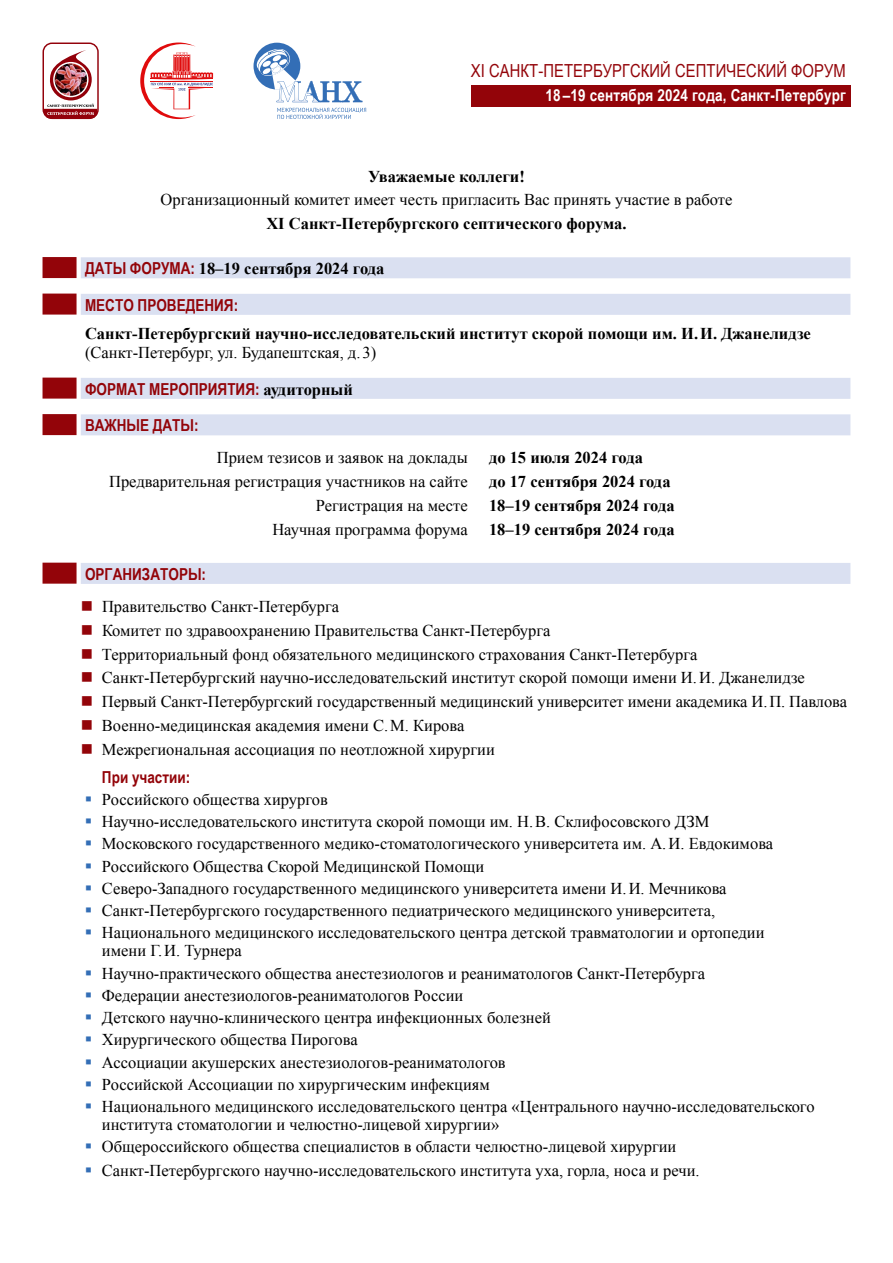
<style>
.page{position:relative;width:893px;height:1263px;background:#fff}
.page>*{position:absolute;margin:0;border:0;box-sizing:border-box;transform-origin:0 0}
.t1{font:18px "Arial Narrow";letter-spacing:.005em;color:#930409}
.t2{font:16.5px/22.2px "Times New Roman";color:#000}
.t3{font:700 16.5px "Times New Roman";color:#000}
.t4{font:700 16.5px "Arial Narrow";color:#930409}
.t5{font:700 16.5px "Arial Narrow";letter-spacing:.01em;color:#fff}
.s1{font-family:"Arial Narrow";color:#930409}
.s2{font-family:"Times New Roman";color:#000}
</style>
<div class="page">
<div style="left:471px;top:85px;width:379px;height:22px;background:#930409"></div>
<svg style="left:140px;top:43px;width:73px;height:76px"></svg>
<img style="left:276px;top:102px;width:51px;height:6px">
<svg style="left:255px;top:45px;width:107px;height:57px"></svg>
<svg style="left:277px;top:108px;width:89px;height:11px"></svg>
<div style="left:43px;top:43px;width:56px;height:76px;border:1px solid #93000a;border-radius:9px"></div>
<img style="left:44px;top:50px;width:53px;height:68px">
<div style="left:81px;top:257px;width:769px;height:21px;background:#dae0f1"></div>
<div style="left:43px;top:257px;width:34px;height:21px;background:#930409"></div>
<div style="left:81px;top:294px;width:769px;height:21px;background:#dae0f1"></div>
<div style="left:43px;top:294px;width:34px;height:21px;background:#930409"></div>
<div style="left:81px;top:378px;width:769px;height:21px;background:#dae0f1"></div>
<div style="left:43px;top:378px;width:34px;height:21px;background:#930409"></div>
<div style="left:81px;top:414px;width:769px;height:21px;background:#dae0f1"></div>
<div style="left:43px;top:414px;width:34px;height:21px;background:#930409"></div>
<div style="left:81px;top:563px;width:769px;height:21px;background:#dae0f1"></div>
<div style="left:43px;top:563px;width:34px;height:21px;background:#930409"></div>
<p class="t1" style="left:471px;top:57px;width:376px">XI Санкт-Петербургский септический форум</p>
<p class="t5" style="left:545px;top:83px;width:302px">18 –19 сентября 2024 года, Санкт-Петербург</p>
<p class="t3" style="left:368px;top:164px;width:158px">Уважаемые коллеги!</p>
<p class="t2" style="left:161px;top:188px;width:573px">Организационный комитет имеет честь пригласить Вас принять участие в работе</p>
<p class="t3" style="left:266px;top:212px;width:362px">ХI Санкт-Петербургского септического форума.</p>
<p class="t3" style="left:85px;top:257px;width:301px"><span class="s1">Даты форума:</span> 18–19 сентября 2024 года</p>
<p class="t4" style="left:85px;top:292px;width:155px">Место проведения:</p>
<p class="t3" style="left:85px;top:321px;width:727px">Санкт-Петербургский научно-исследовательский институт скорой помощи им. И.И. Джанелидзе</p>
<p class="t2" style="left:85px;top:341px;width:293px">(Санкт-Петербург, ул. Будапештская, д.3)</p>
<p class="t4" style="left:85px;top:376px;width:269px">Формат мероприятия: <span class="s2">аудиторный</span></p>
<p class="t4" style="left:85px;top:413px;width:115px">Важные даты:</p>
<p class="t2" style="left:217px;top:446px;width:252px">Прием тезисов и заявок на доклады</p>
<p class="t3" style="left:489px;top:446px;width:155px">до 15 июля 2024 года</p>
<p class="t2" style="left:109px;top:470px;width:360px">Предварительная регистрация участников на сайте</p>
<p class="t3" style="left:489px;top:470px;width:183px">до 17 сентября 2024 года</p>
<p class="t2" style="left:316px;top:494px;width:153px">Регистрация на месте</p>
<p class="t3" style="left:489px;top:493px;width:187px">18–19 сентября 2024 года</p>
<p class="t2" style="left:272px;top:517px;width:197px">Научная программа форума</p>
<p class="t3" style="left:489px;top:517px;width:187px">18–19 сентября 2024 года</p>
<p class="t4" style="left:85px;top:561px;width:123px">Организаторы:</p>
<p class="t2" style="left:102px;top:594px;width:746px;line-height:23.7px">Правительство Санкт-Петербурга<br>Комитет по здравоохранению Правительства Санкт-Петербурга<br>Территориальный фонд обязательного медицинского страхования Санкт-Петербурга Санкт-Петербургский научно-исследовательский институт скорой помощи имени И.И. Джанелидзе Первый Санкт-Петербургский государственный медицинский университет имени академика И.П. Павлова Военно-медицинская академия имени С.М. Кирова<br>Межрегиональная ассоциация по неотложной хирургии</p>
<p class="t4" style="left:102px;top:764px;width:90px">При участии:</p>
<p class="t2" style="left:102px;top:788px;width:673px">Российского общества хирургов<br>Научно-исследовательского института скорой помощи им. Н.В. Склифосовского ДЗМ Московского государственного медико-стоматологического университета им. А.И. Евдокимова Российского Общества Скорой Медицинской Помощи<br>Северо-Западного государственного медицинского университета имени И.И. Мечникова Санкт-Петербургского государственного педиатрического медицинского университета, Национального медицинского исследовательского центра детской травматологии и ортопедии</p>
<p class="t2" style="left:102px;top:939px;width:714px">имени Г.И. Турнера<br>Научно-практического общества анестезиологов и реаниматологов Санкт-Петербурга<br>Федерации анестезиологов-реаниматологов России<br>Детского научно-клинического центра инфекционных болезней<br>Хирургического общества Пирогова<br>Ассоциации акушерских анестезиологов-реаниматологов<br>Российской Ассоциации по хирургическим инфекциям<br>Национального медицинского исследовательского центра «Центрального научно-исследовательского</p>
<p class="t2" style="left:102px;top:1113px;width:576px">института стоматологии и челюстно-лицевой хирургии»<br>Общероссийского общества специалистов в области челюстно-лицевой хирургии</p>
<p class="t2" style="left:102px;top:1159px;width:599px">Санкт-Петербургского научно-исследовательского института уха, горла, носа и речи.</p>
</div>
